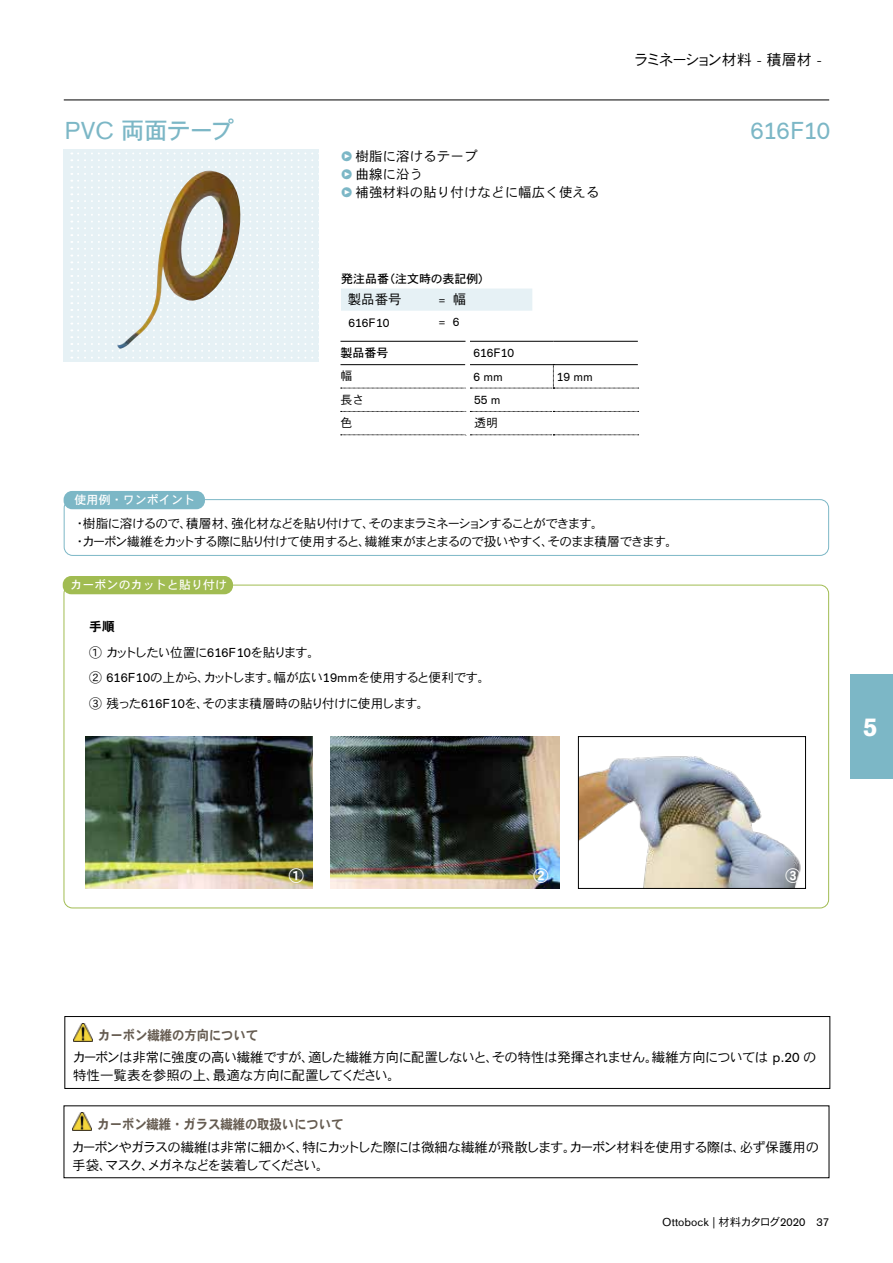
<style>
.page{position:relative;width:893px;height:1263px;background:#fff}
.page>*{position:absolute;margin:0;border:0;box-sizing:border-box;transform-origin:0 0}
.t1{font:700 25.5px "OBO Sans";color:#fff}
.t2{font:24px "DFHS Gothic Std W5";letter-spacing:-.055em;color:#7cb7c6}
.t3{font:24px "OBO Sans";letter-spacing:-.02em;color:#7cb7c6}
.t4{font:15px "DFHS Gothic Std W3";letter-spacing:-.135em;color:#000}
.t5{font:15px "DFHS Gothic Std W7";color:#fff}
.t6{font:13.5px/18px "DFHS Gothic Std W3";letter-spacing:-.04em;color:#000}
.t7{font:13.5px/18px "DFHS Gothic Std W3";letter-spacing:-.065em;color:#000}
.t8{font:13.5px "DFHS Gothic Std W7";letter-spacing:-.01em;color:#655b50;scale:.92 1}
.t9{font:13.5px "DFHS Gothic Std W3";letter-spacing:.005em;color:#000}
.t10{font:12.75px/25.5px "DFHS Gothic Std W3";letter-spacing:-.085em;color:#000}
.t11{font:12.75px "DFHS Gothic Std W7";color:#000}
.t12{font:12px "DFHS Gothic Std W5";letter-spacing:.005em;color:#fff}
.t13{font:12px "OBO Sans";color:#000}
.t14{font:12px "DFHS Gothic Std W5";color:#000}
.t15{font:12px "DFHS Gothic Std W3";color:#000}
.t16{font:11.25px "OBO Sans";letter-spacing:.005em;color:#000}
.s1{font-family:"OBO Sans"}
.s2{font-family:"OBO Serif";font-weight:700;color:#7cb7c6}
.s3{font-family:"OBO Sans";font-size:12px}
.s4{font-family:"DFHS Gothic Std W3"}
</style>
<div class="page">
<div style="left:64px;top:149px;width:255px;height:212px;background:#e6f1f5"></div>
<svg style="left:78px;top:153px;width:241px;height:206px"></svg>
<svg style="left:71px;top:152px;width:1px;height:207px"></svg>
<hr style="left:64px;top:100px;width:765px;height:1px;background:#000">
<div style="left:850px;top:674px;width:43px;height:104px;background:#7cb7c6"></div>
<img style="left:85px;top:736px;width:227px;height:153px">
<img style="left:330px;top:736px;width:229px;height:153px">
<img style="left:580px;top:756px;width:221px;height:131px">
<div style="left:578px;top:736px;width:228px;height:153px;border:1px solid #000"></div>
<div style="left:341px;top:289px;width:191px;height:22px;background:#e6f1f5"></div>
<img style="left:117px;top:171px;width:127px;height:178px">
<div style="left:64px;top:499px;width:765px;height:57px;border:1px solid #7cb7c6;border-radius:9px"></div>
<div style="left:64px;top:491px;width:141px;height:18px;background:#7cb7c6;border-radius:9px"></div>
<div style="left:63px;top:576px;width:170px;height:18px;background:#a1bc52;border-radius:9px"></div>
<hr style="left:340px;top:364px;width:125px;height:1px;background:#000">
<svg style="left:341px;top:411px;width:298px;height:1px"></svg>
<svg style="left:341px;top:435px;width:298px;height:1px"></svg>
<div style="left:465px;top:411px;width:5px;height:24px;background:#fff"></div>
<svg style="left:341px;top:364px;width:298px;height:25px"></svg>
<hr style="left:340px;top:341px;width:128px;height:1px;background:#000">
<hr style="left:468px;top:341px;width:85px;height:1px;background:#000">
<hr style="left:553px;top:341px;width:85px;height:1px;background:#000">
<div style="left:465px;top:337px;width:5px;height:31px;background:#fff"></div>
<img style="left:72px;top:1112px;width:19px;height:18px">
<img style="left:73px;top:1023px;width:19px;height:18px">
<div style="left:65px;top:1016px;width:765px;height:73px;border:1px solid #000"></div>
<p class="t4" style="left:634px;top:52px;width:204px">ラミネーション材料 - 積層材 -　</p>
<h2 class="t2" style="left:65px;top:117px;width:171px"><span class="s1">PVC</span> 両面テープ</h2>
<h2 class="t3" style="left:751px;top:116px;width:81px">616F10</h2>
<p class="t9" style="left:341px;top:149px;width:138px"><span class="s2">•</span> 樹脂に溶けるテープ</p>
<p class="t6" style="left:341px;top:165px;width:84px"><span class="s2">•</span> 曲線に沿う</p>
<p class="t9" style="left:341px;top:185px;width:260px"><span class="s2">•</span> 補強材料の貼り付けなどに幅広く使える</p>
<p class="t14" style="left:341px;top:272px;width:151px">発注品番（注文時の表記例）</p>
<p class="t6" style="left:341px;top:290px;width:62px">　製品番号</p>
<p class="t6" style="left:439px;top:290px;width:29px">= 幅</p>
<p class="t13" style="left:348px;top:316px;width:42px">616F10</p>
<p class="t6" style="left:439px;top:312px;width:22px">= <span class="s3">6</span></p>
<p class="t12" style="left:75px;top:493px;width:122px">使用例・ワンポイント</p>
<p class="t14" style="left:340px;top:346px;width:50px">製品番号</p>
<p class="t13" style="left:473px;top:346px;width:42px">616F10</p>
<p class="t15" style="left:340px;top:369px;width:13px">幅</p>
<p class="t13" style="left:473px;top:370px;width:31px">6 mm</p>
<p class="t13" style="left:557px;top:370px;width:38px">19 mm</p>
<p class="t15" style="left:340px;top:393px;width:25px">長さ</p>
<p class="t13" style="left:474px;top:393px;width:28px">55 m</p>
<p class="t15" style="left:340px;top:416px;width:13px">色</p>
<p class="t15" style="left:474px;top:416px;width:25px">透明</p>
<p class="t10" style="left:73px;top:514px;width:606px;line-height:18px">・樹脂に溶けるので、積層材、強化材などを貼り付けて、そのままラミネーションすることができます。<br>・カーボン繊維をカットする際に貼り付けて使用すると、繊維束がまとまるので扱いやすく、そのまま積層できます。</p>
<p class="t12" style="left:70px;top:578px;width:158px">カーボンのカットと貼り付け</p>
<p class="t11" style="left:89px;top:620px;width:27px">手順</p>
<p class="t10" style="left:89px;top:639px;width:403px">① カットしたい位置に<span class="s1">616F10</span>を貼ります。<br>② <span class="s1">616F10</span>の上から、カットします。幅が広い<span class="s1">19mm</span>を使用すると便利です。<br>③ 残った<span class="s1">616F10</span>を、そのまま積層時の貼り付けに使用します。</p>
<h1 class="t1" style="left:863px;top:712px;width:16px">5</h1>
<p class="t5" style="left:289px;top:867px;width:16px">①</p>
<p class="t5" style="left:533px;top:867px;width:16px">②</p>
<p class="t5" style="left:785px;top:867px;width:16px">③</p>
<p class="t8" style="left:98px;top:1028px;width:175px">カーボン繊維の方向について</p>
<p class="t6" style="left:73px;top:1048px;width:745px">カーボンは非常に強度の高い繊維ですが、適した繊維方向に配置しないと、その特性は発揮されません。繊維方向については <span class="s1">p.20</span> の特性一覧表を参照の上、最適な方向に配置してください。</p>
<p class="t8" style="left:97px;top:1117px;width:269px">カーボン繊維・ガラス繊維の取扱いについて</p>
<p class="t7" style="left:72px;top:1137px;width:749px">カーボンやガラスの繊維は非常に細かく、特にカットした際には微細な繊維が飛散します。カーボン材料を使用する際は、必ず保護用の手袋、マスク、メガネなどを装着してください。</p>
<p class="t16" style="left:662px;top:1216px;width:168px">Ottobock | <span class="s4">材料カタログ</span>2020 37</p>
</div>
